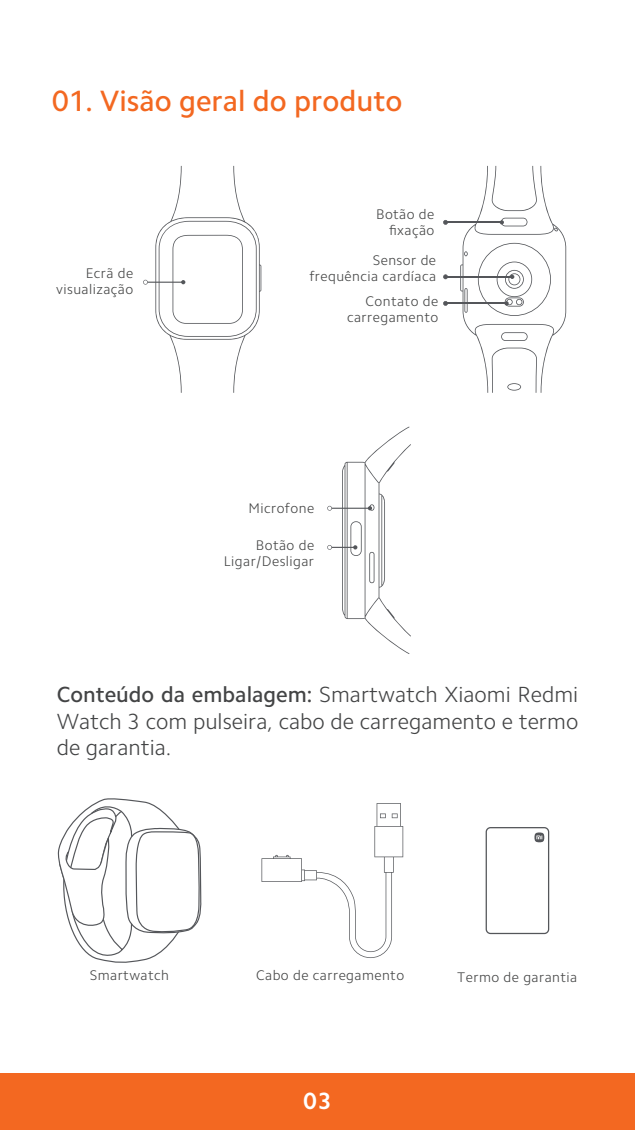
<style>
.page{position:relative;width:635px;height:1130px;background:#fff}
.page>*{position:absolute;margin:0;border:0;box-sizing:border-box;transform-origin:0 0}
.t1{font:500 29.6px "Camphor Pro";color:#f36821}
.t2{font:700 23.6px "Camphor Pro";color:#fff}
.t3{font:300 22px/26.4px "Camphor Pro";color:#434445;text-align:justify}
.t4{font:300 14px/16px "Camphor Pro";letter-spacing:.03em;color:#444545;text-align:right}
.s1{font-weight:500}
</style>
<div class="page">
<div style="left:0;top:1073px;width:635px;height:56px;background:#f36821"></div>
<hr style="left:145px;top:281px;width:38px;height:2px;background:#54565a">
<svg style="left:143px;top:280px;width:5px;height:4px"></svg>
<svg style="left:155px;top:166px;width:106px;height:227px"></svg>
<hr style="left:445px;top:276px;width:67px;height:1px;background:#54565a">
<svg style="left:443px;top:274px;width:5px;height:5px"></svg>
<hr style="left:445px;top:222px;width:57px;height:1px;background:#54565a">
<svg style="left:443px;top:220px;width:5px;height:5px"></svg>
<hr style="left:445px;top:303px;width:62px;height:1px;background:#54565a">
<svg style="left:443px;top:301px;width:5px;height:5px"></svg>
<svg style="left:460px;top:166px;width:106px;height:227px"></svg>
<hr style="left:329px;top:507px;width:41px;height:2px;background:#54565a">
<svg style="left:327px;top:506px;width:5px;height:4px"></svg>
<hr style="left:329px;top:546px;width:26px;height:2px;background:#54565a">
<svg style="left:327px;top:545px;width:5px;height:4px"></svg>
<svg style="left:342px;top:426px;width:69px;height:228px"></svg>
<svg style="left:261px;top:803px;width:142px;height:154px"></svg>
<svg style="left:57px;top:798px;width:145px;height:165px"></svg>
<div style="left:486px;top:827px;width:63px;height:107px;border:1px solid #54565a;border-radius:4px"></div>
<svg style="left:534px;top:832px;width:10px;height:10px"></svg>
<h1 class="t1" style="left:52px;top:83px;width:352px">01. Visão geral do produto</h1>
<p class="t4" style="left:56px;top:265px;width:79px">Ecrã de visualização</p>
<p class="t4" style="left:376px;top:206px;width:60px">Botão de fixação</p>
<p class="t4" style="left:309px;top:252px;width:128px">Sensor de frequência cardíaca</p>
<p class="t4" style="left:347px;top:293px;width:93px">Contato de carregamento</p>
<p class="t4" style="left:248px;top:500px;width:67px">Microfone</p>
<p class="t4" style="left:224px;top:536px;width:92px">Botão de<br>Ligar/Desligar</p>
<h3 class="t3" style="left:57px;top:681px;width:523px"><span class="s1">Conteúdo da embalagem:</span> Smartwatch Xiaomi Redmi Watch 3 com pulseira, cabo de carregamento e termo de garantia.</h3>
<p class="t4" style="left:90px;top:967px;width:81px">Smartwatch</p>
<p class="t4" style="left:256px;top:967px;width:149px">Cabo de carregamento</p>
<p class="t4" style="left:457px;top:968px;width:122px">Termo de garantia</p>
<h2 class="t2" style="left:304px;top:1087px;width:29px">03</h2>
</div>
